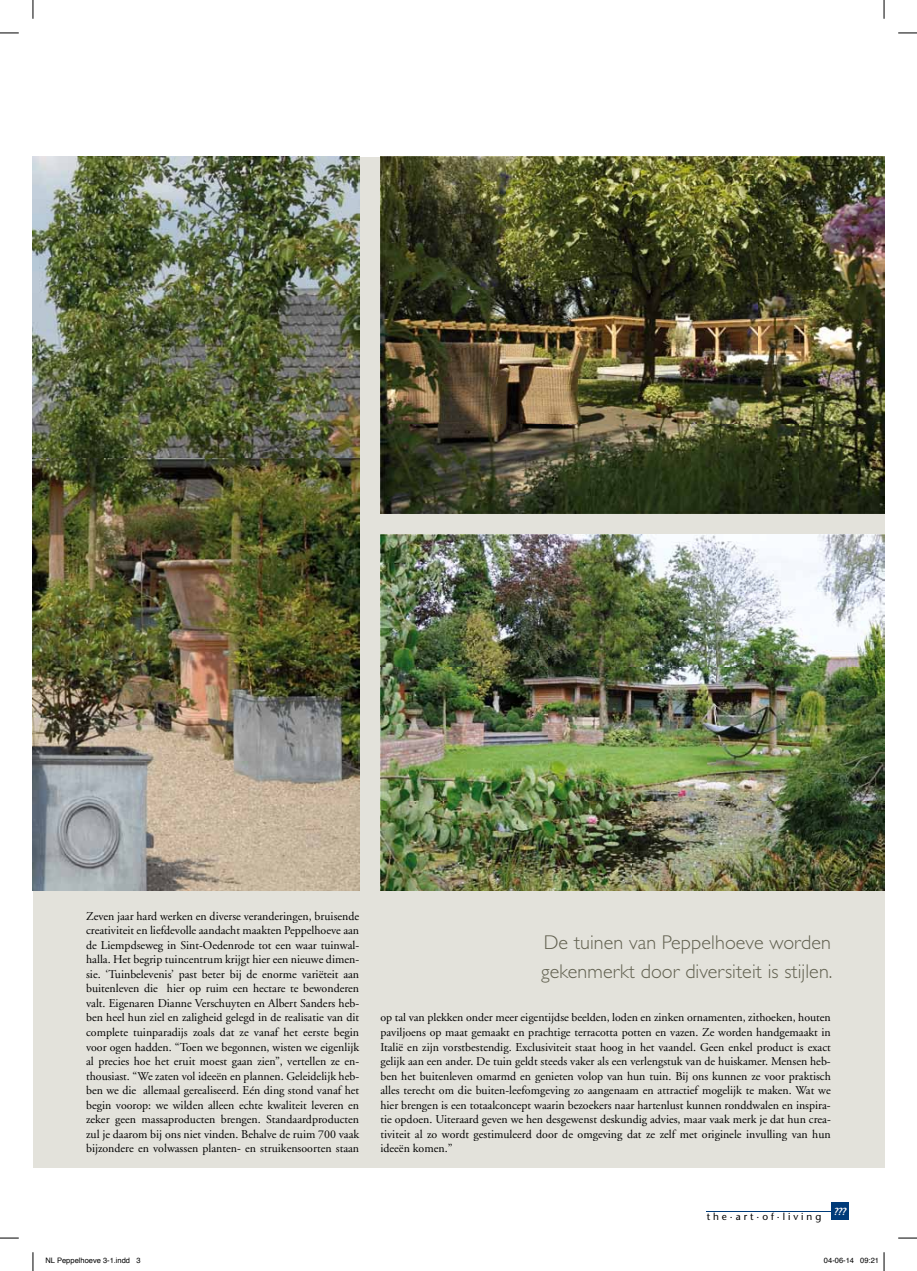
<style>
.page{position:relative;width:917px;height:1271px;background:#fff}
.page>*{position:absolute;margin:0;border:0;box-sizing:border-box;transform-origin:0 0}
.t1{font:300 20px/29px "Gill Sans";letter-spacing:.005em;color:#626150}
.t2{font:11.88px/14.5px "Adobe Garamond";color:#000;text-align:justify}
.t3{font:10px "Stone Sans";letter-spacing:.295em;color:#000}
.t4{font:italic 600 10px "Stone Sans";color:#fff}
.t5{font:7.5px "Helvetica";color:#000}
</style>
<div class="page">
<div style="left:33px;top:157px;width:850px;height:1010px;background:#e3e2db"></div>
<div style="left:830px;top:1202px;width:18px;height:18px;background:#003b79"></div>
<hr style="left:706px;top:1211px;width:124px;height:1px;background:#003b79">
<img style="left:380px;top:534px;width:503px;height:356px">
<img style="left:33px;top:157px;width:326px;height:733px">
<img style="left:380px;top:157px;width:503px;height:356px">
<svg style="left:0;top:32px;width:19px;height:2px"></svg>
<svg style="left:898px;top:32px;width:18px;height:2px"></svg>
<svg style="left:0;top:1237px;width:19px;height:1px"></svg>
<svg style="left:898px;top:1237px;width:18px;height:1px"></svg>
<svg style="left:32px;top:0;width:2px;height:19px"></svg>
<svg style="left:32px;top:1252px;width:2px;height:19px"></svg>
<svg style="left:883px;top:0;width:1px;height:19px"></svg>
<svg style="left:883px;top:1252px;width:1px;height:19px"></svg>
<p class="t2" style="left:86px;top:909px;width:274px">Zeven jaar hard werken en diverse veranderingen, bruisende creativiteit en liefdevolle aandacht maakten Peppelhoeve aan de Liempdseweg in Sint-Oedenrode tot een waar tuinwal&shy;halla. Het begrip tuincentrum krijgt hier een nieuwe dimen&shy;sie. ‘Tuinbelevenis’ past beter bij de enorme variëteit aan buitenleven die hier op ruim een hectare te bewonderen valt. Eigenaren Dianne Verschuyten en Albert Sanders heb&shy;ben heel hun ziel en zaligheid gelegd in de realisatie van dit complete tuinparadijs zoals dat ze vanaf het eerste begin voor ogen hadden. “Toen we begonnen, wisten we eigenlijk al precies hoe het eruit moest gaan zien”, vertellen ze en&shy;thousiast. “We zaten vol ideeën en plannen. Geleidelijk heb&shy;ben we die allemaal gerealiseerd. Eén ding stond vanaf het begin voorop: we wilden alleen echte kwaliteit leveren en zeker geen massaproducten brengen. Standaardproducten zul je daarom bij ons niet vinden. Behalve de ruim 700 vaak bijzondere en volwassen planten- en struikensoorten staan</p>
<h1 class="t1" style="left:541px;top:927px;width:293px">De tuinen van Peppelhoeve worden gekenmerkt door diversiteit is stijlen.</h1>
<p class="t2" style="left:380px;top:1010px;width:452px">op tal van plekken onder meer eigentijdse beelden, loden en zinken ornamenten, zithoeken, houten paviljoens op maat gemaakt en prachtige terracotta potten en vazen. Ze worden handgemaakt in Italië en zijn vorstbestendig. Exclusiviteit staat hoog in het vaandel. Geen enkel product is exact gelijk aan een ander. De tuin geldt steeds vaker als een verlengstuk van de huiskamer. Mensen heb&shy;ben het buitenleven omarmd en genieten volop van hun tuin. Bij ons kunnen ze voor praktisch alles terecht om die buiten-leefomgeving zo aangenaam en attractief mogelijk te maken. Wat we hier brengen is een totaalconcept waarin bezoekers naar hartenlust kunnen ronddwalen en inspira&shy;tie opdoen. Uiteraard geven we hen desgewenst deskundig advies, maar vaak merk je dat hun crea&shy;tiviteit al zo wordt gestimuleerd door de omgeving dat ze zelf met originele invulling van hun ideeën komen.”</p>
<p class="t3" style="left:706px;top:1210px;width:116px">the·art·of·living</p>
<p class="t4" style="left:833px;top:1205px;width:14px">???</p>
<p class="t5" style="left:45px;top:1255px;width:97px">NL Peppelhoeve 3-1.indd 3</p>
<p class="t5" style="left:823px;top:1255px;width:57px">04-06-14 09:21</p>
</div>
